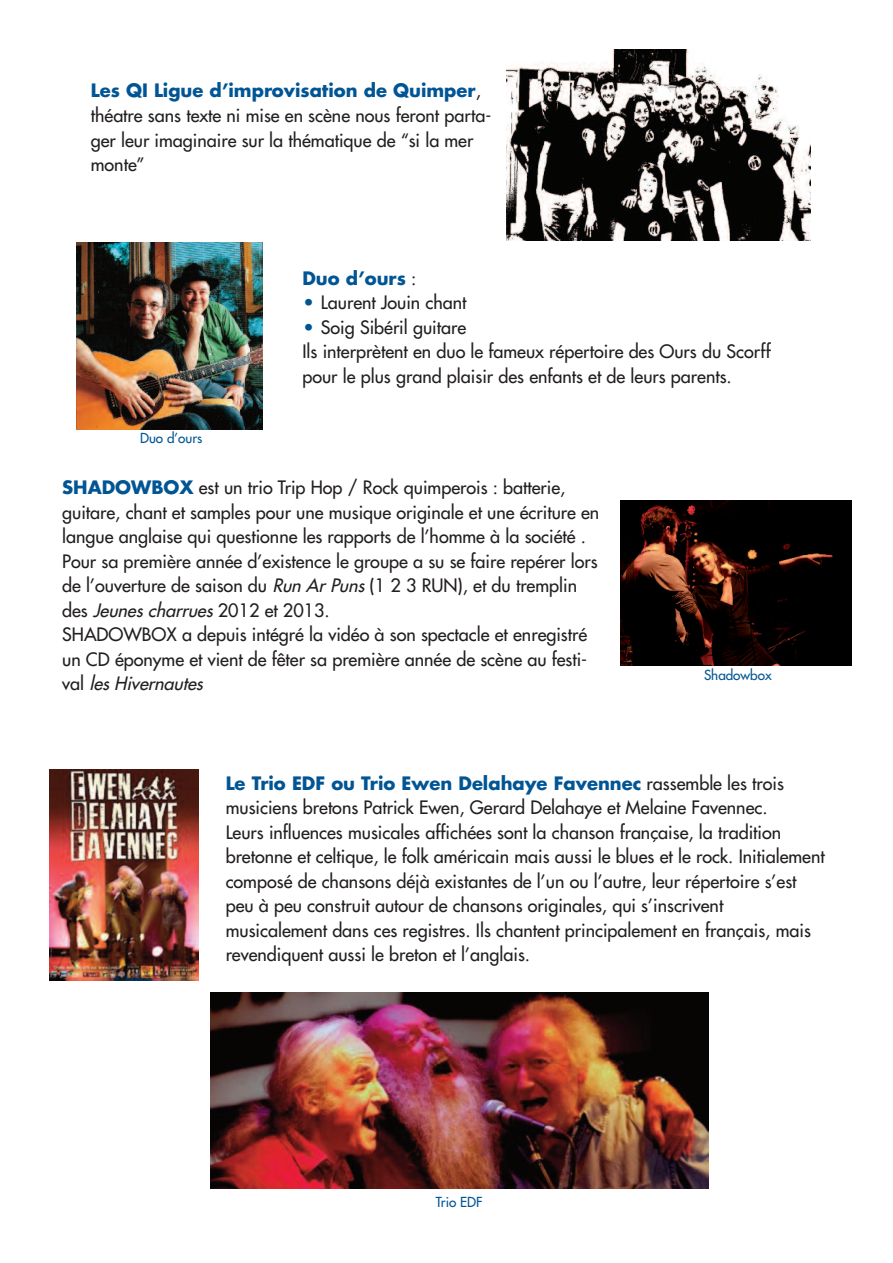
<style>
.page{position:relative;width:893px;height:1263px;background:#fff}
.page>*{position:absolute;margin:0;border:0;box-sizing:border-box;transform-origin:0 0}
.t1{font:18px/24.5px "Futura";color:#231f20}
.t2{font:700 18px "Futura";color:#015594}
.t3{font:13.5px "Futura";color:#015594}
.s1{font-weight:700;color:#015594}
.s2{font-weight:400;color:#231f20}
.s3{font-style:italic}
</style>
<div class="page">
<img style="left:49px;top:770px;width:149px;height:210px">
<img style="left:621px;top:500px;width:230px;height:166px">
<img style="left:77px;top:242px;width:186px;height:188px">
<img style="left:210px;top:993px;width:498px;height:195px">
<img style="left:506px;top:50px;width:304px;height:190px">
<p class="t1" style="left:91px;top:80px;width:402px"><span class="s1">Les QI Ligue d’improvisation de Quimper</span>, théatre sans texte ni mise en scène nous feront parta&shy;ger leur imaginaire sur la thématique de “si la mer monte”</p>
<p class="t3" style="left:140px;top:431px;width:64px">Duo d’ours</p>
<p class="t2" style="left:302px;top:270px;width:115px">Duo d’ours <span class="s2">:</span></p>
<p class="t1" style="left:302px;top:292px;width:166px"><span class="s1">•</span> Laurent Jouin chant</p>
<p class="t1" style="left:302px;top:316px;width:470px"><span class="s1">•</span> Soig Sibéril guitare<br>Ils interprètent en duo le fameux répertoire des Ours du Scorff pour le plus grand plaisir des enfants et de leurs parents.</p>
<p class="t1" style="left:62px;top:477px;width:539px"><span class="s1">SHADOWBOX</span> est un trio Trip Hop / Rock quimperois : batterie, guitare, chant et samples pour une musique originale et une écriture en langue anglaise qui questionne les rapports de l’homme à la société .<br>Pour sa première année d’existence le groupe a su se faire repérer lors de l’ouverture de saison du <span class="s3">RunArPuns</span>(1 2 3 RUN), et du tremplin des <span class="s3">Jeunescharrues</span>2012 et 2013.<br>SHADOWBOX a depuis intégré la vidéo à son spectacle et enregistré un CD éponyme et vient de fêter sa première année de scène au festi&shy;v a l <span class="s3">les Hivernautes</span></p>
<p class="t3" style="left:704px;top:668px;width:69px">Shadowbox</p>
<p class="t1" style="left:226px;top:772px;width:600px"><span class="s1">Le Trio EDF ou Trio Ewen Delahaye Favennec</span> rassemble les trois musiciens bretons Patrick Ewen, Gerard Delahaye et Melaine Favennec.<br>Leurs influences musicales affichées sont la chanson française, la tradition bretonne et celtique, le folk américain mais aussi le blues et le rock. Initialement composé de chansons déjà existantes de l’un ou l’autre, leur répertoire s’est peu à peu construit autour de chansons originales, qui s’inscrivent musicalement dans ces registres. Ils chantent principalement en français, mais revendiquent aussi le breton et l’anglais.</p>
<p class="t3" style="left:436px;top:1196px;width:48px">Trio EDF</p>
</div>
